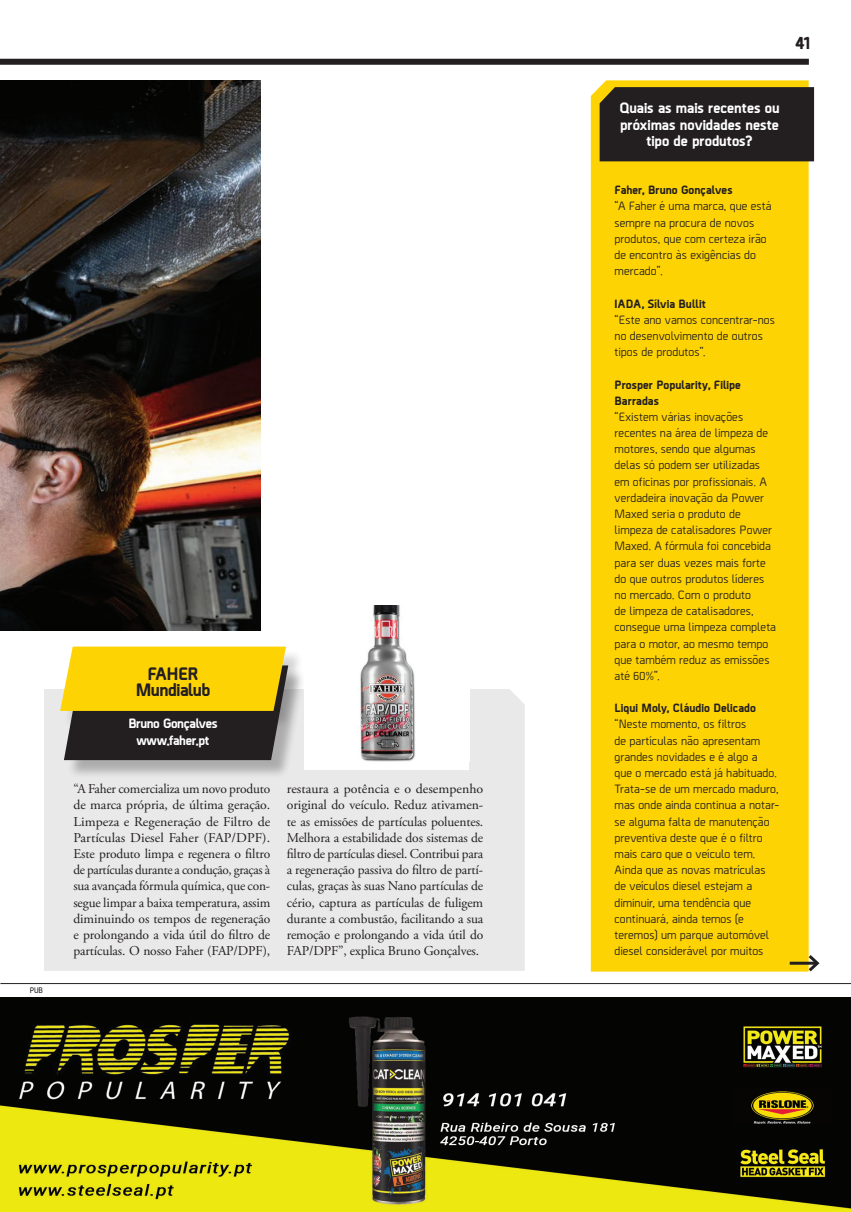
<style>
.page{position:relative;width:851px;height:1212px;background:#fff}
.page>*{position:absolute;margin:0;border:0;box-sizing:border-box;transform-origin:0 0}
.TEXTO1{font:800 18px "Borda";letter-spacing:-.025em;color:#231f20}
.Texto_Corrido_PVP{font:800 15px/16.2px "Borda";color:#fff;text-align:center}
.TEXTO1-2{font:13.5px/16.2px "Adobe Garamond Pro";letter-spacing:-.01em;color:#231f20;text-align:justify}
.TEXTO1-3{font:800 13.5px "Borda";letter-spacing:-.025em;color:#fff}
.Texto_Corrido_PVP-2{font:500 12px/16.2px "Borda";letter-spacing:.005em;color:#231f20}
.Texto_Corrido_PVP-3{font:800 12px/16.2px "Borda";letter-spacing:.005em;color:#231f20}
.Título_2{font:7.5px "Heron Sans";color:#231f20}
</style>
<div class="page">
<div style="left:0;top:59px;width:808px;height:6px;background:#231f20"></div>
<div style="left:590px;top:80px;width:218px;height:891px;background:#fed304"></div>
<div style="left:599px;top:87px;width:215px;height:74px;background:#231f20"></div>
<hr style="left:789px;top:962px;width:28px;height:3px;background:#231f20">
<svg style="left:805px;top:952px;width:15px;height:20px"></svg>
<hr style="left:0;top:983px;width:850px;height:1px;background:#231f20">
<img style="left:0;top:997px;width:850px;height:215px">
<img style="left:0;top:80px;width:260px;height:551px">
<div style="left:44px;top:689px;width:480px;height:282px;background:#e9e9e9"></div>
<div style="left:67px;top:668px;width:239px;height:111px;background:#231f20;opacity:.3"></div>
<div style="left:63px;top:649px;width:241px;height:81px;background:#231f20;opacity:.2"></div>
<svg style="left:60px;top:646px;width:228px;height:114px"></svg>
<div style="left:304px;top:605px;width:165px;height:165px;background:#fff"></div>
<img style="left:359px;top:605px;width:57px;height:156px">
<p class="Título_2" style="left:30px;top:986px;width:15px">PUB</p>
<p class="TEXTO1" style="left:147px;top:660px;width:53px">FAHER</p>
<p class="TEXTO1" style="left:136px;top:676px;width:76px">Mundialub</p>
<p class="TEXTO1-3" style="left:128px;top:714px;width:91px">Bruno Gonçalves</p>
<p class="TEXTO1-3" style="left:136px;top:730px;width:74px">www.faher.pt</p>
<p class="TEXTO1-2" style="left:73px;top:781px;width:198px">“A Faher comercializa um novo produto de marca própria, de última geração.<br>Limpeza e Regeneração de Filtro de Partículas Diesel Faher (FAP/DPF).<br>Este produto limpa e regenera o filtro de partículas durante a condução, graças à sua avançada fórmula química, que con&shy;segue limpar a baixa temperatura, assim diminuindo os tempos de regeneração e prolongando a vida útil do filtro de partículas. O nosso Faher (FAP/DPF),</p>
<p class="TEXTO1-2" style="left:287px;top:781px;width:198px">restaura a potência e o desempenho original do veículo. Reduz ativamen&shy;te as emissões de partículas poluentes.<br>Melhora a estabilidade dos sistemas de filtro de partículas diesel. Contribui para a regeneração passiva do filtro de partí&shy;culas, graças às suas Nano partículas de cério, captura as partículas de fuligem durante a combustão, facilitando a sua remoção e prolongando a vida útil do FAP/DPF”, explica Bruno Gonçalves.</p>
<p class="TEXTO1" style="left:795px;top:29px;width:15px">41</p>
<p class="Texto_Corrido_PVP" style="left:619px;top:99px;width:162px">Quais as mais recentes ou próximas novidades neste tipo de produtos?</p>
<p class="Texto_Corrido_PVP-3" style="left:614px;top:181px;width:119px">Faher, Bruno Gonçalves</p>
<p class="Texto_Corrido_PVP-2" style="left:614px;top:197px;width:158px">“A Faher é uma marca, que está sempre na procura de novos produtos, que com certeza irão de encontro às exigências do mercado”.</p>
<p class="Texto_Corrido_PVP-3" style="left:614px;top:294px;width:93px">IADA, Sílvia Bullit</p>
<p class="Texto_Corrido_PVP-2" style="left:614px;top:311px;width:162px">“Este ano vamos concentrar-nos no desenvolvimento de outros tipos de produtos”.</p>
<p class="Texto_Corrido_PVP-3" style="left:614px;top:375px;width:128px">Prosper Popularity, Filipe<br>Barradas</p>
<p class="Texto_Corrido_PVP-2" style="left:614px;top:408px;width:163px">“Existem várias inovações recentes na área de limpeza de motores, sendo que algumas delas só podem ser utilizadas em oficinas por profissionais. A verdadeira inovação da Power<br>Maxed seria o produto de limpeza de catalisadores Power<br>Maxed. A fórmula foi concebida para ser duas vezes mais forte do que outros produtos líderes no mercado. Com o produto<br>de limpeza de catalisadores, consegue uma limpeza completa para o motor, ao mesmo tempo que também reduz as emissões até 60%”.</p>
<p class="Texto_Corrido_PVP-3" style="left:614px;top:699px;width:143px">Liqui Moly, Cláudio Delicado</p>
<p class="Texto_Corrido_PVP-2" style="left:614px;top:715px;width:166px">“Neste momento, os filtros<br>de partículas não apresentam grandes novidades e é algo a<br>que o mercado está já habituado.<br>Trata-se de um mercado maduro, mas onde ainda continua a notar&shy;se alguma falta de manutenção preventiva deste que é o filtro mais caro que o veículo tem.<br>Ainda que as novas matrículas de veículos diesel estejam a diminuir, uma tendência que continuará, ainda temos (e teremos) um parque automóvel diesel considerável por muitos</p>
</div>
